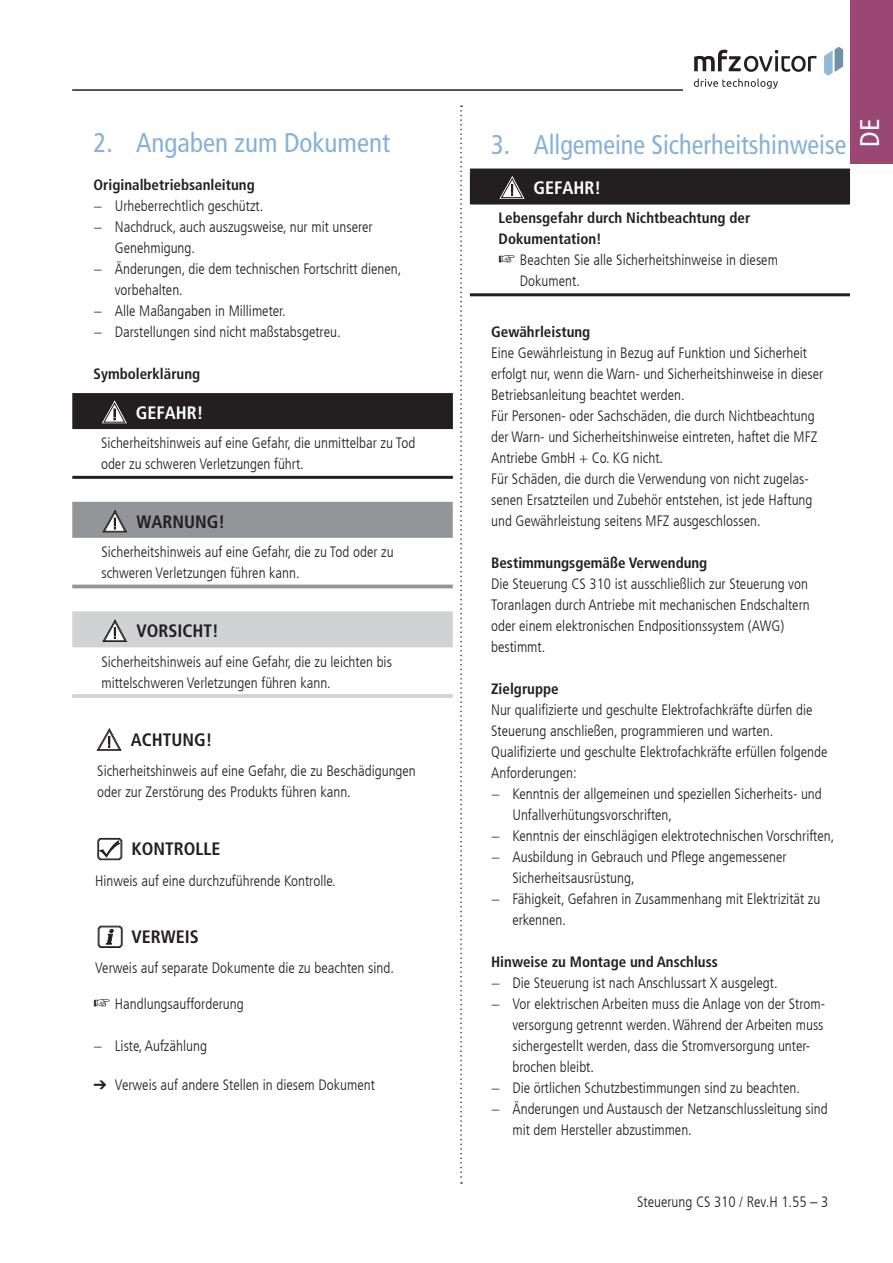
<style>
.page{position:relative;width:893px;height:1263px;background:#fff}
.page>*{position:absolute;margin:0;border:0;box-sizing:border-box;transform-origin:0 0}
.t1{font:condensed 27px "Frutiger LT Com";color:#86b2d9}
.t2{font:condensed 27px "Frutiger LT Com";color:#fff}
.t3{font:700 condensed 18px "Frutiger LT Com";color:#231f20}
.t4{font:700 condensed 18px "Frutiger LT Com";color:#fff}
.t5{font:300 condensed 15px/21px "Frutiger LT Com";color:#231f20}
.t6{font:700 condensed 15px "Frutiger LT Com";color:#231f20}
</style>
<div class="page">
<svg style="left:824px;top:47px;width:19px;height:29px"></svg>
<svg style="left:694px;top:50px;width:123px;height:22px"></svg>
<svg style="left:694px;top:79px;width:84px;height:10px"></svg>
<svg style="left:460px;top:106px;width:2px;height:1078px"></svg>
<div style="left:850px;top:0;width:43px;height:164px;background:#9b4773"></div>
<hr style="left:72px;top:90px;width:611px;height:1px;background:#231f20">
<div style="left:471px;top:170px;width:377px;height:36px;background:#231f20"></div>
<hr style="left:470px;top:169px;width:380px;height:3px;background:#231f20">
<hr style="left:470px;top:172px;width:3px;height:33px;background:#231f20">
<hr style="left:847px;top:172px;width:3px;height:33px;background:#231f20">
<hr style="left:470px;top:205px;width:380px;height:3px;background:#fff">
<hr style="left:470px;top:293px;width:380px;height:3px;background:#231f20">
<svg style="left:499px;top:176px;width:26px;height:23px"></svg>
<div style="left:74px;top:395px;width:377px;height:36px;background:#231f20"></div>
<hr style="left:72px;top:476px;width:381px;height:3px;background:#231f20">
<hr style="left:72px;top:393px;width:381px;height:3px;background:#231f20">
<hr style="left:72px;top:396px;width:3px;height:33px;background:#231f20">
<hr style="left:450px;top:396px;width:3px;height:33px;background:#231f20">
<hr style="left:72px;top:429px;width:381px;height:3px;background:#fff">
<svg style="left:102px;top:401px;width:25px;height:22px"></svg>
<div style="left:74px;top:504px;width:377px;height:36px;background:#939598"></div>
<hr style="left:72px;top:502px;width:381px;height:4px;background:#939598">
<svg style="left:72px;top:506px;width:4px;height:32px"></svg>
<svg style="left:449px;top:506px;width:4px;height:32px"></svg>
<hr style="left:72px;top:538px;width:381px;height:4px;background:#fff">
<hr style="left:72px;top:585px;width:381px;height:3px;background:#939598">
<svg style="left:102px;top:510px;width:25px;height:22px"></svg>
<div style="left:74px;top:613px;width:377px;height:36px;background:#d1d2d4"></div>
<svg style="left:72px;top:611px;width:381px;height:4px;fill:#d1d2d4"></svg>
<svg style="left:72px;top:615px;width:2px;height:32px"></svg>
<hr style="left:449px;top:615px;width:4px;height:32px;background:#d1d2d4">
<svg style="left:74px;top:647px;width:377px;height:2px"></svg>
<hr style="left:72px;top:694px;width:381px;height:4px;background:#d1d2d4">
<svg style="left:102px;top:619px;width:25px;height:23px"></svg>
<svg style="left:96px;top:728px;width:26px;height:23px"></svg>
<svg style="left:97px;top:838px;width:25px;height:22px"></svg>
<svg style="left:98px;top:925px;width:25px;height:23px"></svg>
<h1 class="t1" style="left:94px;top:127px;width:298px">2. Angaben zum Dokument</h1>
<p class="t6" style="left:94px;top:175px;width:163px">Originalbetriebsanleitung</p>
<p class="t5" style="left:94px;top:195px;width:171px">− Urheberrechtlich geschützt.</p>
<p class="t5" style="left:94px;top:216px;width:281px">− Nachdruck, auch auszugsweise, nur mit unserer</p>
<p class="t5" style="left:115px;top:237px;width:82px">Genehmigung.</p>
<p class="t5" style="left:94px;top:258px;width:309px">− Änderungen, die dem technischen Fortschritt dienen,</p>
<p class="t5" style="left:115px;top:279px;width:70px">vorbehalten.</p>
<p class="t5" style="left:94px;top:300px;width:194px">− Alle Maßangaben in Millimeter.</p>
<p class="t5" style="left:94px;top:321px;width:249px">− Darstellungen sind nicht maßstabsgetreu.</p>
<p class="t6" style="left:94px;top:364px;width:108px">Symbolerklärung</p>
<p class="t4" style="left:136px;top:402px;width:69px">GEFAHR!</p>
<p class="t5" style="left:101px;top:432px;width:316px">Sicherheitshinweis auf eine Gefahr, die unmittelbar zu Tod oder zu schweren Verletzungen führt.</p>
<p class="t3" style="left:136px;top:511px;width:90px">WARNUNG!</p>
<p class="t5" style="left:101px;top:541px;width:294px">Sicherheitshinweis auf eine Gefahr, die zu Tod oder zu schweren Verletzungen führen kann.</p>
<p class="t3" style="left:136px;top:620px;width:84px">VORSICHT!</p>
<p class="t5" style="left:101px;top:651px;width:292px">Sicherheitshinweis auf eine Gefahr, die zu leichten bis mittelschweren Verletzungen führen kann.</p>
<p class="t3" style="left:131px;top:729px;width:83px">ACHTUNG!</p>
<p class="t5" style="left:97px;top:760px;width:320px">Sicherheitshinweis auf eine Gefahr, die zu Beschädigungen oder zur Zerstörung des Produkts führen kann.</p>
<p class="t3" style="left:131px;top:838px;width:90px">KONTROLLE</p>
<p class="t5" style="left:95px;top:871px;width:242px">Hinweis auf eine durchzuführende Kontrolle.</p>
<p class="t3" style="left:131px;top:926px;width:69px">VERWEIS</p>
<p class="t5" style="left:95px;top:957px;width:300px">Verweis auf separate Dokumente die zu beachten sind.</p>
<p class="t5" style="left:94px;top:993px;width:152px">☞ Handlungsaufforderung</p>
<p class="t5" style="left:94px;top:1035px;width:115px">− Liste, Aufzählung</p>
<p class="t5" style="left:94px;top:1074px;width:283px">➔ Verweis auf andere Stellen in diesem Dokument</p>
<h1 class="t1" style="left:491px;top:129px;width:357px">3. Allgemeine Sicherheitshinweise</h1>
<p class="t4" style="left:534px;top:177px;width:69px">GEFAHR!</p>
<p class="t6" style="left:499px;top:209px;width:253px">Lebensgefahr durch Nichtbeachtung der</p>
<p class="t6" style="left:499px;top:230px;width:105px">Dokumentation!</p>
<p class="t5" style="left:499px;top:250px;width:281px">☞ Beachten Sie alle Sicherheitshinweise in diesem</p>
<p class="t5" style="left:520px;top:271px;width:62px">Dokument.</p>
<p class="t6" style="left:491px;top:322px;width:101px">Gewährleistung</p>
<p class="t5" style="left:491px;top:342px;width:334px">Eine Gewährleistung in Bezug auf Funktion und Sicherheit erfolgt nur, wenn die Warn- und Sicherheitshinweise in dieser Betriebsanleitung beachtet werden.<br>Für Personen- oder Sachschäden, die durch Nichtbeachtung der Warn- und Sicherheitshinweise eintreten, haftet die MFZ Antriebe GmbH + Co. KG nicht.<br>Für Schäden, die durch die Verwendung von nicht zugelas&shy;senen Ersatzteilen und Zubehör entstehen, ist jede Haftung und Gewährleistung seitens MFZ ausgeschlossen.</p>
<p class="t6" style="left:491px;top:553px;width:218px">Bestimmungsgemäße Verwendung</p>
<p class="t5" style="left:491px;top:573px;width:320px">Die Steuerung CS 310 ist ausschließlich zur Steuerung von Toranlagen durch Antriebe mit mechanischen Endschaltern oder einem elektronischen Endpositionssystem (AWG) bestimmt.</p>
<p class="t6" style="left:491px;top:679px;width:69px">Zielgruppe</p>
<p class="t5" style="left:491px;top:699px;width:323px">Nur qualifizierte und geschulte Elektrofachkräfte dürfen die</p>
<p class="t5" style="left:491px;top:720px;width:284px">Steuerung anschließen, programmieren und warten.</p>
<p class="t5" style="left:491px;top:741px;width:338px">Qualifizierte und geschulte Elektrofachkräfte erfüllen folgende</p>
<p class="t5" style="left:491px;top:762px;width:87px">Anforderungen:</p>
<p class="t5" style="left:491px;top:783px;width:332px">− Kenntnis der allgemeinen und speziellen Sicherheits- und</p>
<p class="t5" style="left:512px;top:804px;width:161px">Unfallverhütungsvorschriften,</p>
<p class="t5" style="left:491px;top:825px;width:345px">− Kenntnis der einschlägigen elektrotechnischen Vorschriften,</p>
<p class="t5" style="left:491px;top:846px;width:297px">− Ausbildung in Gebrauch und Pflege angemessener</p>
<p class="t5" style="left:512px;top:867px;width:124px">Sicherheitsausrüstung,</p>
<p class="t5" style="left:491px;top:888px;width:331px">− Fähigkeit, Gefahren in Zusammenhang mit Elektrizität zu</p>
<p class="t5" style="left:512px;top:909px;width:55px">erkennen.</p>
<p class="t6" style="left:491px;top:952px;width:228px">Hinweise zu Montage und Anschluss</p>
<p class="t5" style="left:491px;top:972px;width:288px">− Die Steuerung ist nach Anschlussart X ausgelegt.</p>
<p class="t5" style="left:491px;top:993px;width:336px">− Vor elektrischen Arbeiten muss die Anlage von der Strom-</p>
<p class="t5" style="left:512px;top:1014px;width:313px">versorgung getrennt werden. Während der Arbeiten muss</p>
<p class="t5" style="left:512px;top:1035px;width:298px">sichergestellt werden, dass die Stromversorgung unter-</p>
<p class="t5" style="left:512px;top:1056px;width:83px">brochen bleibt.</p>
<p class="t5" style="left:491px;top:1077px;width:310px">− Die örtlichen Schutzbestimmungen sind zu beachten.</p>
<p class="t5" style="left:491px;top:1098px;width:338px">− Änderungen und Austausch der Netzanschlussleitung sind</p>
<p class="t5" style="left:512px;top:1119px;width:181px">mit dem Hersteller abzustimmen.</p>
<h1 class="t2" style="left:854px;top:147px;width:29px;rotate:-90deg">DE</h1>
<p class="t5" style="left:637px;top:1191px;width:193px">Steuerung CS 310 / Rev.H 1.55 – 3</p>
</div>
